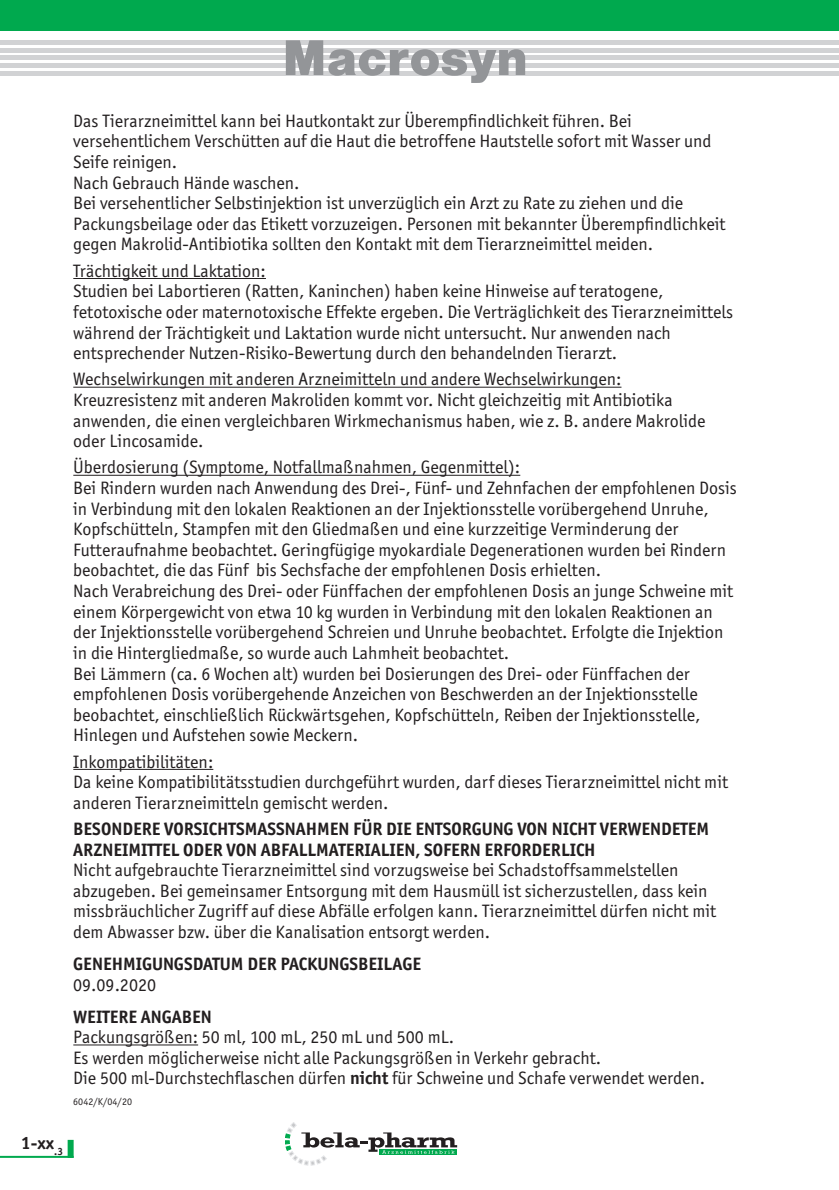
<style>
.page{position:relative;width:839px;height:1190px;background:#fff}
.page>*{position:absolute;margin:0;border:0;box-sizing:border-box;transform-origin:0 0}
.Produktname{font:52px "Nimbus San D Blac";color:#939598}
.Ü-Absatz{font:18px/20.6px "Officina San Itc T";color:#231f20}
.Ü-Absatz-2{font:700 18px/20.6px "Officina San Itc T";color:#231f20}
.Ü-Absatz-3{font:10px "Officina San Itc T";color:#231f20}
.s1{font-weight:700}
</style>
<div class="page">
<hr style="left:73px;top:278px;width:193px;height:1px;background:#231f20">
<hr style="left:73px;top:387px;width:548px;height:1px;background:#231f20">
<hr style="left:73px;top:475px;width:447px;height:1px;background:#231f20">
<hr style="left:73px;top:769px;width:140px;height:1px;background:#231f20">
<hr style="left:73px;top:1044px;width:125px;height:1px;background:#231f20">
<svg style="left:285px;top:1122px;width:172px;height:43px"></svg>
<svg style="left:68px;top:1140px;width:6px;height:16px"></svg>
<hr style="left:0;top:1156px;width:74px;height:2px;background:#00a94e">
<div style="left:0;top:40px;width:838px;height:5px;background:#d1d2d4"></div>
<hr style="left:0;top:48px;width:838px;height:4px;background:#d1d2d4">
<hr style="left:0;top:56px;width:838px;height:4px;background:#d1d2d4">
<div style="left:0;top:63px;width:838px;height:5px;background:#d1d2d4"></div>
<hr style="left:0;top:71px;width:838px;height:4px;background:#d1d2d4">
<div style="left:0;top:0;width:838px;height:31px;background:#00a94e"></div>
<p class="Produktname" style="left:282px;top:27px;width:247px">Macrosyn</p>
<p class="Ü-Absatz" style="left:73px;top:110px;width:639px">Das Tierarzneimittel kann bei Hautkontakt zur Überempfindlichkeit führen. Bei versehentlichem Verschütten auf die Haut die betroffene Hautstelle sofort mit Wasser und<br>Seife reinigen.</p>
<p class="Ü-Absatz" style="left:73px;top:172px;width:228px">Nach Gebrauch Hände waschen.</p>
<p class="Ü-Absatz" style="left:73px;top:193px;width:653px">Bei versehentlicher Selbstinjektion ist unverzüglich ein Arzt zu Rate zu ziehen und die<br>Packungsbeilage oder das Etikett vorzuzeigen. Personen mit bekannter Überempfindlichkeit gegen Makrolid-Antibiotika sollten den Kontakt mit dem Tierarzneimittel meiden.</p>
<p class="Ü-Absatz" style="left:73px;top:260px;width:194px">Trächtigkeit und Laktation:</p>
<p class="Ü-Absatz" style="left:73px;top:281px;width:661px">Studien bei Labortieren (Ratten, Kaninchen) haben keine Hinweise auf teratogene, fetotoxische oder maternotoxische Effekte ergeben. Die Verträglichkeit des Tierarzneimittels während der Trächtigkeit und Laktation wurde nicht untersucht. Nur anwenden nach entsprechender Nutzen-Risiko-Bewertung durch den behandelnden Tierarzt.</p>
<p class="Ü-Absatz" style="left:73px;top:369px;width:549px">Wechselwirkungen mit anderen Arzneimitteln und andere Wechselwirkungen:</p>
<p class="Ü-Absatz" style="left:73px;top:389px;width:633px">Kreuzresistenz mit anderen Makroliden kommt vor. Nicht gleichzeitig mit Antibiotika anwenden, die einen vergleichbaren Wirkmechanismus haben, wie z. B. andere Makrolide oder Lincosamide.</p>
<p class="Ü-Absatz" style="left:73px;top:457px;width:448px">Überdosierung (Symptome, Notfallmaßnahmen, Gegenmittel):</p>
<p class="Ü-Absatz" style="left:73px;top:478px;width:665px">Bei Rindern wurden nach Anwendung des Drei-, Fünf- und Zehnfachen der empfohlenen Dosis in Verbindung mit den lokalen Reaktionen an der Injektionsstelle vorübergehend Unruhe, Kopfschütteln, Stampfen mit den Gliedmaßen und eine kurzzeitige Verminderung der Futteraufnahme beobachtet. Geringfügige myokardiale Degenerationen wurden bei Rindern beobachtet, die das Fünf bis Sechsfache der empfohlenen Dosis erhielten.</p>
<p class="Ü-Absatz" style="left:73px;top:581px;width:661px">Nach Verabreichung des Drei- oder Fünffachen der empfohlenen Dosis an junge Schweine mit einem Körpergewicht von etwa 10 kg wurden in Verbindung mit den lokalen Reaktionen an der Injektionsstelle vorübergehend Schreien und Unruhe beobachtet. Erfolgte die Injektion in die Hintergliedmaße, so wurde auch Lahmheit beobachtet.</p>
<p class="Ü-Absatz" style="left:73px;top:663px;width:628px">Bei Lämmern (ca. 6 Wochen alt) wurden bei Dosierungen des Drei- oder Fünffachen der empfohlenen Dosis vorübergehende Anzeichen von Beschwerden an der Injektionsstelle beobachtet, einschließlich Rückwärtsgehen, Kopfschütteln, Reiben der Injektionsstelle, Hinlegen und Aufstehen sowie Meckern.</p>
<p class="Ü-Absatz" style="left:73px;top:751px;width:141px">Inkompatibilitäten:</p>
<p class="Ü-Absatz" style="left:73px;top:772px;width:656px">Da keine Kompatibilitätsstudien durchgeführt wurden, darf dieses Tierarzneimittel nicht mit anderen Tierarzneimitteln gemischt werden.</p>
<p class="Ü-Absatz-2" style="left:73px;top:818px;width:637px">BESONDERE VORSICHTSMASSNAHMEN FÜR DIE ENTSORGUNG VON NICHT VERWENDETEM<br>ARZNEIMITTEL ODER VON ABFALLMATERIALIEN, SOFERN ERFORDERLICH</p>
<p class="Ü-Absatz" style="left:73px;top:860px;width:644px">Nicht aufgebrauchte Tierarzneimittel sind vorzugsweise bei Schadstoffsammelstellen abzugeben. Bei gemeinsamer Entsorgung mit dem Hausmüll ist sicherzustellen, dass kein missbräuchlicher Zugriff auf diese Abfälle erfolgen kann. Tierarzneimittel dürfen nicht mit dem Abwasser bzw. über die Kanalisation entsorgt werden.</p>
<p class="Ü-Absatz-2" style="left:73px;top:953px;width:349px">GENEHMIGUNGSDATUM DER PACKUNGSBEILAGE</p>
<p class="Ü-Absatz" style="left:73px;top:974px;width:84px">09.09.2020</p>
<p class="Ü-Absatz-2" style="left:73px;top:1006px;width:140px">WEITERE ANGABEN</p>
<p class="Ü-Absatz" style="left:73px;top:1027px;width:382px">Packungsgrößen: 50 ml, 100 mL, 250 mL und 500 mL.</p>
<p class="Ü-Absatz" style="left:73px;top:1047px;width:529px">Es werden möglicherweise nicht alle Packungsgrößen in Verkehr gebracht.</p>
<p class="Ü-Absatz" style="left:73px;top:1068px;width:633px">Die 500 ml-Durchstechflaschen dürfen <span class="s1">nicht</span> für Schweine und Schafe verwendet werden.</p>
<p class="Ü-Absatz-3" style="left:73px;top:1096px;width:60px">6042/K/04/20</p>
<p class="Ü-Absatz-2" style="left:21px;top:1132px;width:43px">1-xx<sub>.3</sub></p>
</div>
